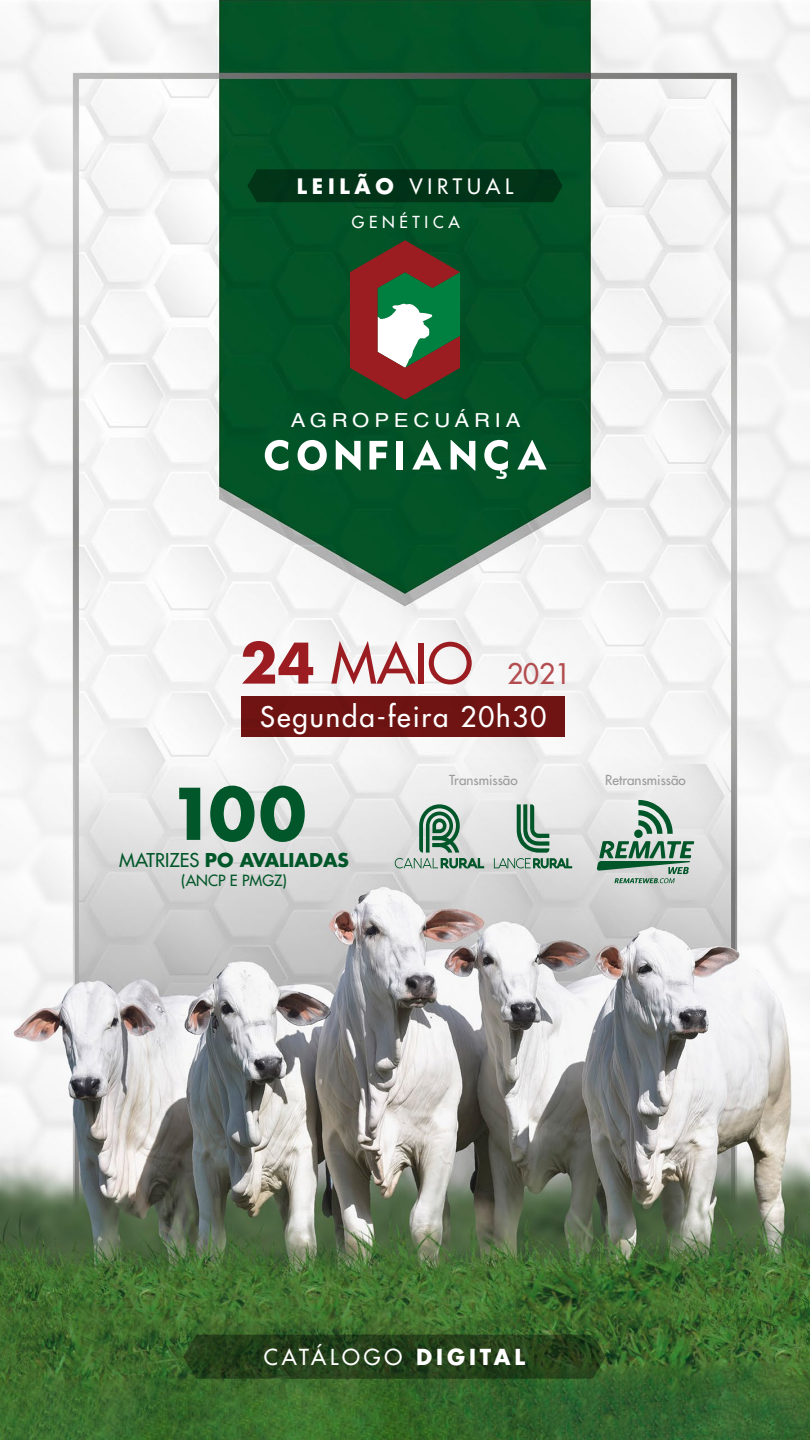
<style>
.page{position:relative;width:810px;height:1440px;background:#fff}
.page>*{position:absolute;margin:0;border:0;box-sizing:border-box;transform-origin:0 0}
.t1{font:700 69.22px "Futura Std";color:#015729}
.t2{font:500 54.38px "Futura Std";color:#9b1c21}
.t3{font:500 27.6px "Futura Std";letter-spacing:.07em;color:#fff}
.t4{font:500 21.45px "Futura Std";letter-spacing:.18em;color:#fff}
.t5{font:500 20.77px "Futura Std";letter-spacing:.23em;color:#fff}
.t6{font:19.35px "Helvetica LT Std";letter-spacing:.22em;color:#fff;scale:1.14 1}
.t7{font:700 18.6px "Futura Std";color:#015729}
.t8{font:500 16.12px "Futura Std";letter-spacing:.29em;color:#fff}
.t9{font:500 15.08px "Futura Std";color:#015729}
.t10{font:500 13.5px "Futura Std";color:#9b9b9b}
.s1{font-weight:700}
.s2{font-size:27.6px;color:#b34d50}
.s3{font-weight:500}
</style>
<div class="page">
<img style="left:0;top:0;width:810px;height:1440px">
<svg style="left:350px;top:240px;width:110px;height:160px;background:#665944"></svg>
<div style="left:247px;top:169px;width:316px;height:33px;background:#013418"></div>
<svg style="left:517px;top:440px;width:30px;height:30px"></svg>
<svg style="left:484px;top:440px;width:24px;height:39px"></svg>
<svg style="left:451px;top:440px;width:24px;height:31px"></svg>
<svg style="left:412px;top:440px;width:30px;height:30px"></svg>
<div style="left:397px;top:441px;width:6px;height:29px;background:#fff"></div>
<svg style="left:369px;top:441px;width:18px;height:29px"></svg>
<svg style="left:336px;top:440px;width:25px;height:31px"></svg>
<svg style="left:298px;top:440px;width:29px;height:30px"></svg>
<svg style="left:265px;top:440px;width:24px;height:30px"></svg>
<div style="left:242px;top:696px;width:323px;height:41px;background:#741514"></div>
<svg style="left:597px;top:800px;width:97px;height:83px;background:#a3bbae"></svg>
<svg style="left:395px;top:804px;width:89px;height:64px;background:#a9beb3"></svg>
<svg style="left:494px;top:804px;width:78px;height:64px;background:#b2c4bb"></svg>
<svg style="left:183px;top:1335px;width:423px;height:44px;background:#25411b"></svg>
<h3 class="t5" style="left:297px;top:174px;width:218px"><span class="s1">LEILÃO</span> VIRTUAL</h3>
<p class="t8" style="left:352px;top:212px;width:109px">GENÉTICA</p>
<h3 class="t6" style="left:291px;top:409px;width:203px">AGROPECUÁRIA</h3>
<h2 class="t2" style="left:240px;top:630px;width:332px"><span class="s1">24</span> MAIO <span class="s2">2021</span></h2>
<h3 class="t3" style="left:260px;top:700px;width:288px">Segunda-feira 20h30</h3>
<h1 class="t1" style="left:168px;top:768px;width:140px">100</h1>
<h3 class="t7" style="left:119px;top:848px;width:231px"><span class="s3">MATRIZES</span> PO AVALIADAS</h3>
<p class="t9" style="left:181px;top:871px;width:107px">(ANCP E PMGZ)</p>
<p class="t10" style="left:449px;top:771px;width:70px">Transmissão</p>
<p class="t10" style="left:605px;top:771px;width:82px">Retransmissão</p>
<h3 class="t4" style="left:264px;top:1344px;width:263px">CATÁLOGO <span class="s1">DIGITAL</span></h3>
</div>
